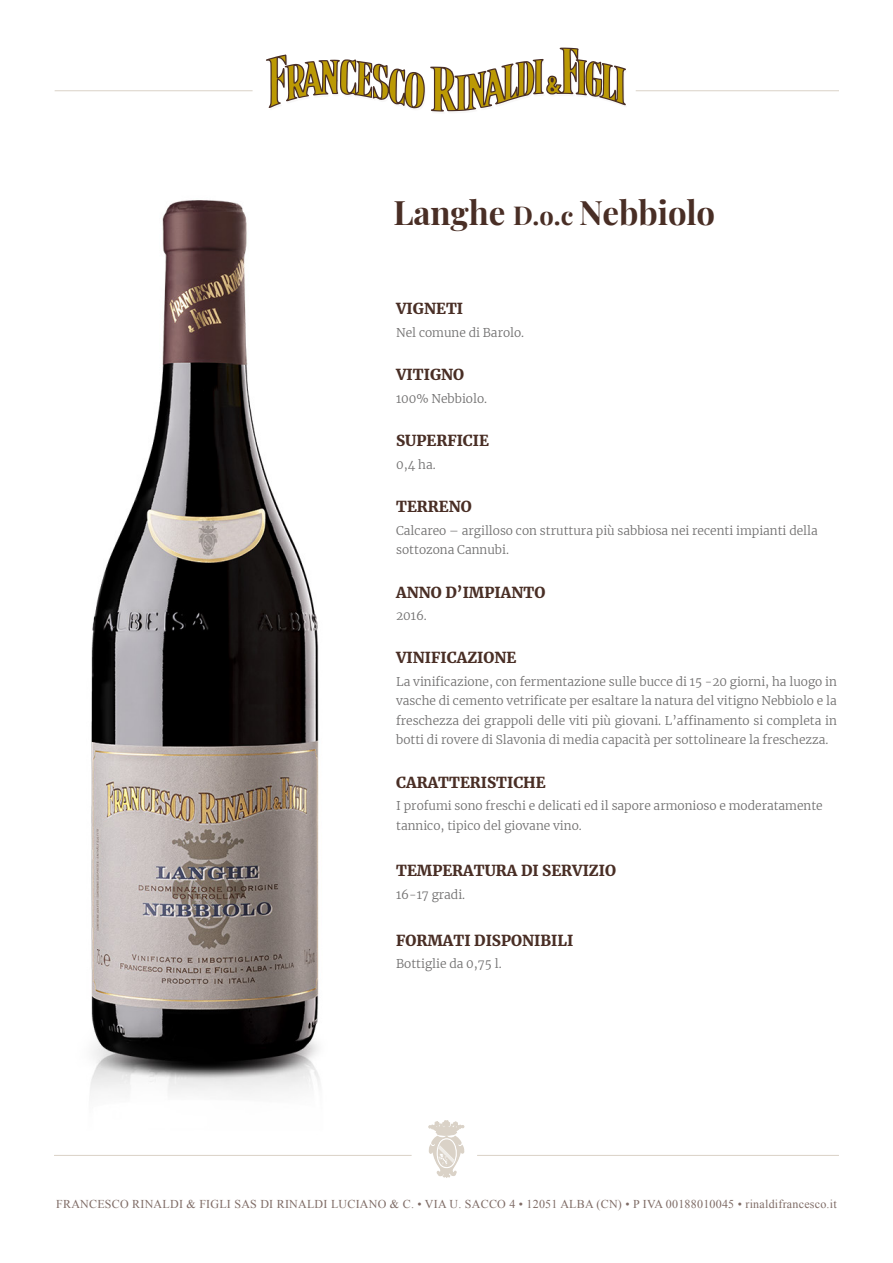
<style>
.page{position:relative;width:893px;height:1263px;background:#fff}
.page>*{position:absolute;margin:0;border:0;box-sizing:border-box;transform-origin:0 0}
.t1{font:700 33px "Playfair Display";color:#492e25}
.t2{font:900 15px "Merriweather";color:#492e25}
.t3{font:300 12px/19.5px "Merriweather";color:#706f6f}
.t4{font:12px "Times New Roman";letter-spacing:.02em;color:#7f6c66}
.s1{font-size:25.5px}
</style>
<div class="page">
<svg style="left:428px;top:1120px;width:37px;height:58px"></svg>
<hr style="left:54px;top:1155px;width:358px;height:1px;background:#dad2c7">
<hr style="left:55px;top:90px;width:198px;height:1px;background:#dad2c7">
<hr style="left:477px;top:1155px;width:362px;height:1px;background:#dad2c7">
<hr style="left:636px;top:90px;width:203px;height:1px;background:#dad2c7">
<svg style="left:266px;top:48px;width:360px;height:64px"></svg>
<img style="left:90px;top:200px;width:230px;height:895px">
<h1 class="t1" style="left:393px;top:186px;width:323px">Langhe <span class="s1">D.o.c</span> Nebbiolo</h1>
<p class="t2" style="left:396px;top:298px;width:68px">VIGNETI</p>
<p class="t3" style="left:396px;top:322px;width:130px">Nel comune di Barolo.</p>
<p class="t2" style="left:396px;top:364px;width:70px">VITIGNO</p>
<p class="t3" style="left:396px;top:388px;width:92px">100% Nebbiolo.</p>
<p class="t2" style="left:396px;top:430px;width:94px">SUPERFICIE</p>
<p class="t3" style="left:396px;top:454px;width:41px">0,4 ha.</p>
<p class="t2" style="left:396px;top:496px;width:77px">TERRENO</p>
<p class="t3" style="left:396px;top:520px;width:423px">Calcareo – argilloso con struttura più sabbiosa nei recenti impianti della sottozona Cannubi.</p>
<p class="t2" style="left:396px;top:582px;width:151px">ANNO D’IMPIANTO</p>
<p class="t3" style="left:396px;top:605px;width:32px">2016.</p>
<p class="t2" style="left:396px;top:647px;width:122px">VINIFICAZIONE</p>
<p class="t3" style="left:396px;top:671px;width:442px;text-align:justify">La vinificazione, con fermentazione sulle bucce di 15 -20 giorni, ha luogo in vasche di cemento vetrificate per esaltare la natura del vitigno Nebbiolo e la freschezza dei grappoli delle viti più giovani. L’affinamento si completa in botti di rovere di Slavonia di media capacità per sottolineare la freschezza.</p>
<p class="t2" style="left:396px;top:772px;width:151px">CARATTERISTICHE</p>
<p class="t3" style="left:396px;top:796px;width:428px">I profumi sono freschi e delicati ed il sapore armonioso e moderatamente tannico, tipico del giovane vino.</p>
<p class="t2" style="left:396px;top:860px;width:221px">TEMPERATURA DI SERVIZIO</p>
<p class="t3" style="left:396px;top:884px;width:71px">16-17 gradi.</p>
<p class="t2" style="left:396px;top:930px;width:179px">FORMATI DISPONIBILI</p>
<p class="t3" style="left:396px;top:953px;width:107px">Bottiglie da 0,75 l.</p>
<p class="t4" style="left:56px;top:1196px;width:782px">FRANCESCO RINALDI &amp; FIGLI SAS DI RINALDI LUCIANO &amp; C. • VIA U. SACCO 4 • 12051 ALBA (CN) • P IVA 00188010045 • rinaldifrancesco.it</p>
</div>
